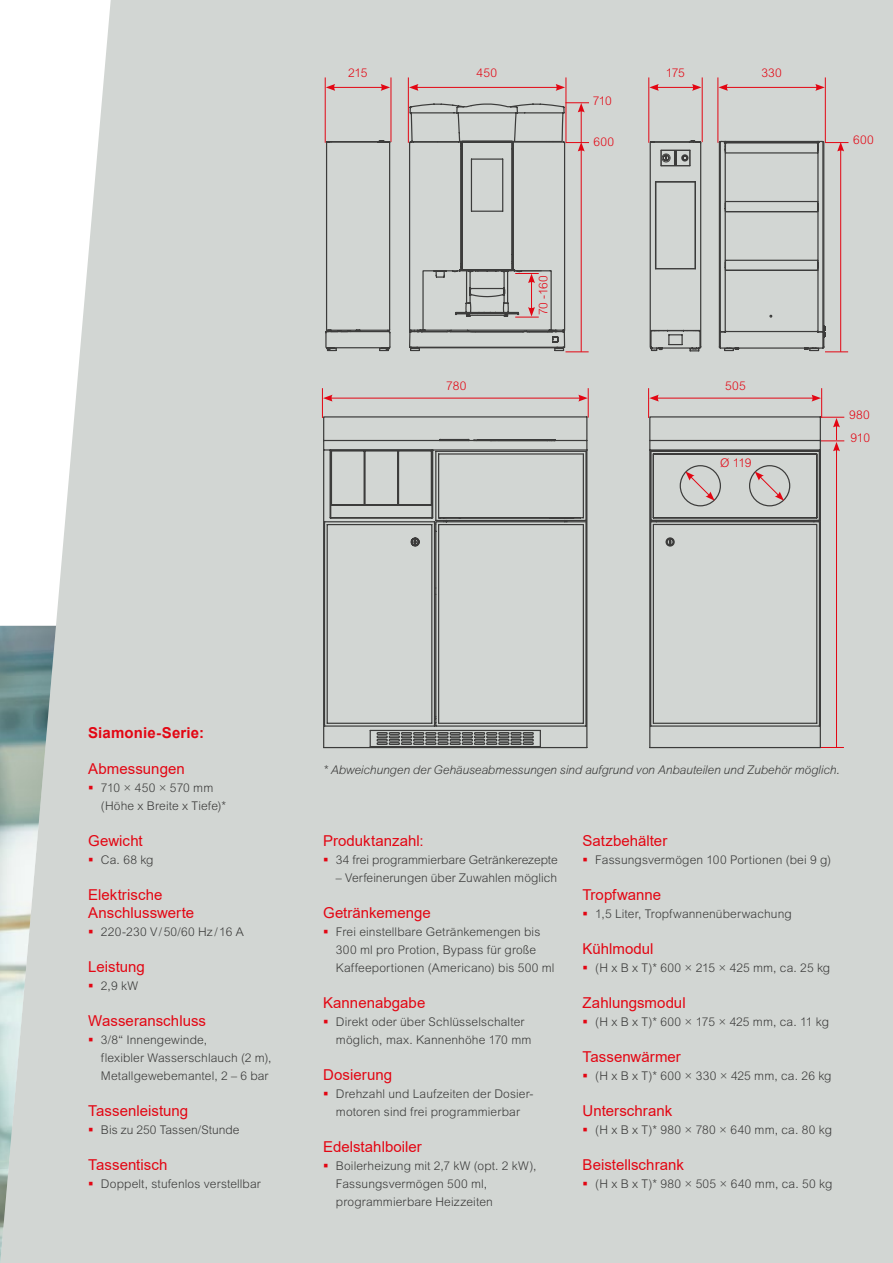
<style>
.page{position:relative;width:893px;height:1263px;background:#d2d6d3}
.page>*{position:absolute;margin:0;border:0;box-sizing:border-box;transform-origin:0 0}
.t1{font:15px/18px "Arial";letter-spacing:.005em;color:#e30613}
.t2{font:700 15px "Arial";letter-spacing:.01em;color:#e30613}
.t3{font:300 12px/18px "Arial MT Pro";letter-spacing:.01em;color:#3c3c3b}
.t4{font:italic 300 12px "Arial MT Pro";letter-spacing:-.01em;color:#3c3c3b}
.t5{font:300 12px/23.7px "Arial MT Pro";letter-spacing:.025em;color:#e30613}
</style>
<div class="page">
<hr style="left:325px;top:77px;width:1px;height:66px;background:#e30613">
<hr style="left:333px;top:87px;width:50px;height:1px;background:#e30613">
<svg style="left:381px;top:84px;width:9px;height:7px"></svg>
<svg style="left:326px;top:84px;width:9px;height:7px"></svg>
<hr style="left:391px;top:77px;width:1px;height:65px;background:#e30613">
<svg style="left:324px;top:139px;width:67px;height:213px;background:#c8ccc9"></svg>
<hr style="left:648px;top:77px;width:1px;height:66px;background:#e30613">
<hr style="left:656px;top:87px;width:38px;height:1px;background:#e30613">
<svg style="left:692px;top:84px;width:9px;height:7px"></svg>
<svg style="left:649px;top:84px;width:10px;height:7px"></svg>
<hr style="left:702px;top:77px;width:1px;height:65px;background:#e30613">
<svg style="left:649px;top:139px;width:53px;height:213px;background:#bdc1be"></svg>
<hr style="left:717px;top:77px;width:1px;height:66px;background:#e30613">
<hr style="left:725px;top:87px;width:93px;height:1px;background:#e30613">
<svg style="left:815px;top:84px;width:10px;height:7px"></svg>
<svg style="left:718px;top:84px;width:10px;height:7px"></svg>
<hr style="left:825px;top:77px;width:1px;height:65px;background:#e30613">
<svg style="left:718px;top:139px;width:130px;height:213px;background:#c4c4c2"></svg>
<svg style="left:408px;top:70px;width:181px;height:282px;background:#c6c6c3"></svg>
<hr style="left:322px;top:388px;width:1px;height:30px;background:#e30613">
<hr style="left:330px;top:398px;width:251px;height:1px;background:#e30613">
<svg style="left:578px;top:395px;width:10px;height:7px"></svg>
<svg style="left:323px;top:395px;width:10px;height:7px"></svg>
<hr style="left:588px;top:388px;width:1px;height:30px;background:#e30613">
<svg style="left:322px;top:416px;width:266px;height:333px;background:#b1b4b1"></svg>
<svg style="left:323px;top:450px;width:264px;height:277px;background:#c5c9c6"></svg>
<hr style="left:648px;top:388px;width:1px;height:30px;background:#e30613">
<hr style="left:656px;top:398px;width:158px;height:1px;background:#e30613">
<svg style="left:811px;top:395px;width:10px;height:7px"></svg>
<svg style="left:649px;top:395px;width:10px;height:7px"></svg>
<hr style="left:821px;top:388px;width:1px;height:30px;background:#e30613">
<hr style="left:836px;top:449px;width:1px;height:298px;background:#e30613">
<svg style="left:821px;top:417px;width:23px;height:34px"></svg>
<svg style="left:821px;top:747px;width:23px;height:1px"></svg>
<svg style="left:649px;top:416px;width:172px;height:333px;background:#c4c7c4"></svg>
<svg style="left:685px;top:471px;width:30px;height:30px"></svg>
<svg style="left:755px;top:471px;width:29px;height:30px"></svg>
<img style="left:0;top:626px;width:56px;height:637px">
<svg style="left:89px;top:786px;width:4px;height:3px"></svg>
<svg style="left:89px;top:858px;width:4px;height:3px"></svg>
<svg style="left:89px;top:930px;width:4px;height:3px"></svg>
<svg style="left:89px;top:984px;width:4px;height:3px"></svg>
<svg style="left:89px;top:1038px;width:4px;height:3px"></svg>
<svg style="left:89px;top:1128px;width:4px;height:3px"></svg>
<svg style="left:89px;top:1182px;width:4px;height:3px"></svg>
<svg style="left:324px;top:858px;width:4px;height:3px"></svg>
<svg style="left:324px;top:930px;width:4px;height:3px"></svg>
<svg style="left:324px;top:1020px;width:4px;height:3px"></svg>
<svg style="left:324px;top:1092px;width:4px;height:3px"></svg>
<svg style="left:324px;top:1164px;width:4px;height:3px"></svg>
<p class="t5" style="left:348px;top:61px;width:21px">215</p>
<p class="t5" style="left:666px;top:61px;width:21px">175</p>
<p class="t5" style="left:476px;top:61px;width:22px">450</p>
<p class="t5" style="left:593px;top:89px;width:21px">710</p>
<p class="t5" style="left:593px;top:130px;width:22px">600</p>
<p class="t5" style="left:761px;top:61px;width:22px">330</p>
<p class="t5" style="left:532px;top:315px;width:42px;rotate:-90deg">70 -160</p>
<p class="t5" style="left:446px;top:374px;width:22px">780</p>
<p class="t5" style="left:725px;top:374px;width:22px">505</p>
<p class="t5" style="left:720px;top:452px;width:33px">Ø 119</p>
<p class="t5" style="left:853px;top:128px;width:22px">600</p>
<p class="t5" style="left:849px;top:403px;width:22px">980<br>910</p>
<p class="t2" style="left:88px;top:722px;width:117px">Siamonie-Serie:</p>
<p class="t1" style="left:88px;top:760px;width:98px">Abmessungen</p>
<p class="t3" style="left:101px;top:779px;width:127px">710 × 450 × 570 mm (Höhe x Breite x Tiefe)*</p>
<p class="t1" style="left:88px;top:832px;width:56px">Gewicht</p>
<p class="t3" style="left:101px;top:851px;width:54px">Ca. 68 kg</p>
<p class="t1" style="left:88px;top:886px;width:108px">Elektrische<br>Anschlusswerte</p>
<p class="t3" style="left:101px;top:923px;width:144px">220-230 V/50/60 Hz/16 A</p>
<p class="t1" style="left:88px;top:958px;width:58px">Leistung</p>
<p class="t3" style="left:101px;top:977px;width:39px">2,9 kW</p>
<p class="t1" style="left:88px;top:1012px;width:119px">Wasseranschluss</p>
<p class="t3" style="left:101px;top:1031px;width:172px">3/8“ Innengewinde,<br>flexibler Wasserschlauch (2 m),<br>Metallgewebemantel, 2 – 6 bar</p>
<p class="t1" style="left:88px;top:1102px;width:102px">Tassenleistung</p>
<p class="t3" style="left:101px;top:1121px;width:140px">Bis zu 250 Tassen/Stunde</p>
<p class="t1" style="left:88px;top:1156px;width:81px">Tassentisch</p>
<p class="t3" style="left:101px;top:1175px;width:161px">Doppelt, stufenlos verstellbar</p>
<p class="t4" style="left:323px;top:763px;width:518px">* Abweichungen der Gehäuseabmessungen sind aufgrund von Anbauteilen und Zubehör möglich.</p>
<p class="t1" style="left:323px;top:832px;width:102px">Produktanzahl:</p>
<p class="t3" style="left:336px;top:851px;width:223px">34 frei programmierbare Getränkerezepte</p>
<p class="t3" style="left:336px;top:869px;width:223px">– Verfeinerungen über Zuwahlen möglich</p>
<p class="t1" style="left:323px;top:904px;width:109px">Getränkemenge</p>
<p class="t3" style="left:336px;top:923px;width:220px">Frei einstellbare Getränkemengen bis<br>300 ml pro Protion, Bypass für große<br>Kaffeeportionen (Americano) bis 500 ml</p>
<p class="t1" style="left:323px;top:994px;width:104px">Kannenabgabe</p>
<p class="t3" style="left:336px;top:1013px;width:197px">Direkt oder über Schlüsselschalter möglich, max. Kannenhöhe 170 mm</p>
<p class="t1" style="left:323px;top:1066px;width:71px">Dosierung</p>
<p class="t3" style="left:336px;top:1085px;width:199px">Drehzahl und Laufzeiten der Dosier&shy;motoren sind frei programmierbar</p>
<p class="t1" style="left:323px;top:1138px;width:100px">Edelstahlboiler</p>
<p class="t3" style="left:336px;top:1157px;width:202px">Boilerheizung mit 2,7 kW (opt. 2 kW),<br>Fassungsvermögen 500 ml, programmierbare Heizzeiten</p>
<p class="t1" style="left:583px;top:832px;width:86px">Satzbehälter</p>
<p class="t3" style="left:595px;top:851px;width:237px">Fassungsvermögen 100 Portionen (bei 9 g)</p>
<p class="t1" style="left:583px;top:886px;width:80px">Tropfwanne</p>
<p class="t3" style="left:595px;top:905px;width:198px">1,5 Liter, Tropfwannenüberwachung</p>
<p class="t1" style="left:583px;top:940px;width:72px">Kühlmodul</p>
<p class="t3" style="left:595px;top:959px;width:236px">(H x B x T)* 600 × 215 × 425 mm, ca. 25 kg</p>
<p class="t1" style="left:583px;top:994px;width:105px">Zahlungsmodul</p>
<p class="t3" style="left:595px;top:1013px;width:235px">(H x B x T)* 600 × 175 × 425 mm, ca. 11 kg</p>
<p class="t1" style="left:583px;top:1048px;width:100px">Tassenwärmer</p>
<p class="t3" style="left:595px;top:1067px;width:238px">(H x B x T)* 600 × 330 × 425 mm, ca. 26 kg</p>
<p class="t1" style="left:583px;top:1102px;width:91px">Unterschrank</p>
<p class="t3" style="left:595px;top:1121px;width:238px">(H x B x T)* 980 × 780 × 640 mm, ca. 80 kg</p>
<p class="t1" style="left:583px;top:1156px;width:103px">Beistellschrank</p>
<p class="t3" style="left:595px;top:1175px;width:238px">(H x B x T)* 980 × 505 × 640 mm, ca. 50 kg</p>
</div>
